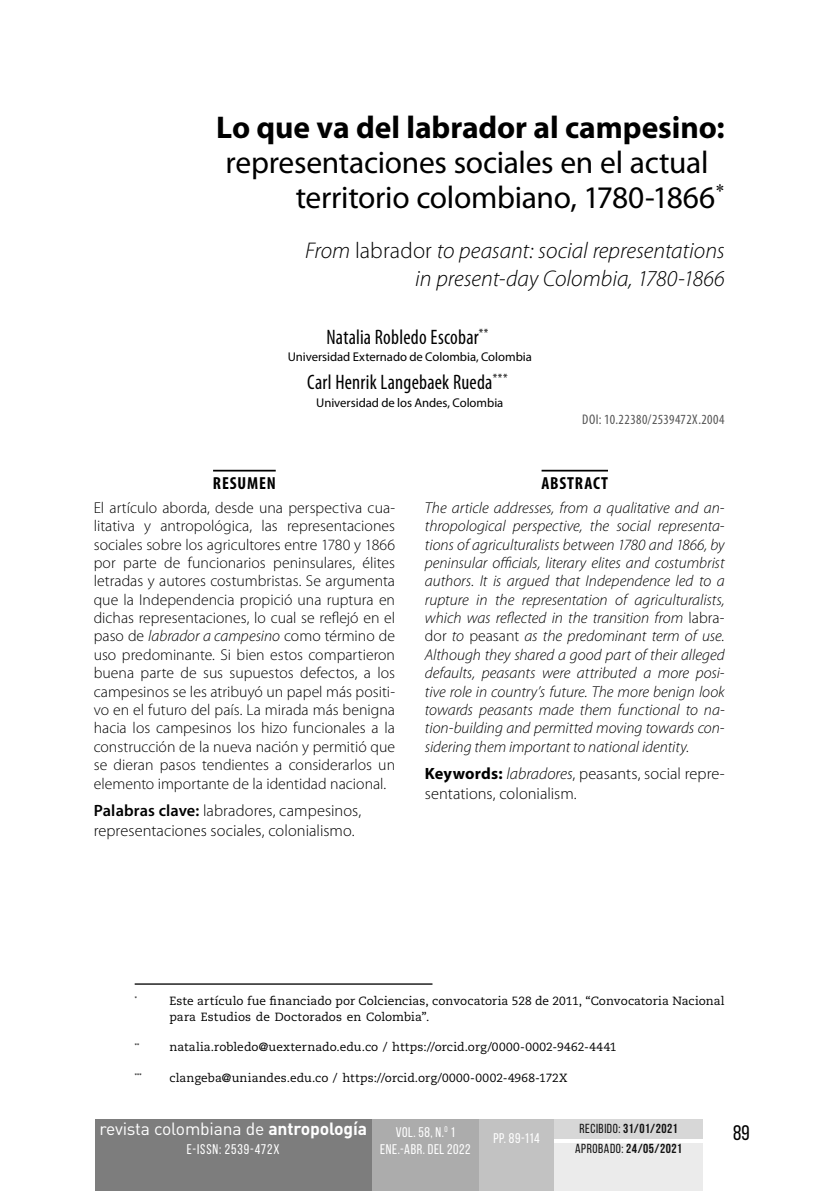
<style>
.page{position:relative;width:819px;height:1191px;background:#fff}
.page>*{position:absolute;margin:0;border:0;box-sizing:border-box;transform-origin:0 0}
.t1{font:31.5px/35px "Myriad Pro";letter-spacing:-.01em;color:#000;text-align:right}
.t2{font:italic 300 22.75px/28px "Myriad Pro";color:#000;text-align:right}
.t3{font:condensed 21px "Myriad Pro";letter-spacing:.01em;color:#000;scale:.95 1}
.t4{font:21px "Bebas Neue";color:#000}
.t5{font:17.5px "DIN Pro";letter-spacing:-.01em;color:#fff}
.t6{font:700 condensed 17.5px "Myriad Pro";letter-spacing:.05em;color:#000}
.t7{font:300 16.45px/20.1px "Myriad Pro";letter-spacing:.005em;color:#000}
.t8{font:300 15.75px/18.4px "Myriad Pro";color:#000;text-align:justify}
.t9{font:italic 300 15.75px/18.4px "Myriad Pro";color:#000;text-align:justify}
.t10{font:14px "Bebas Neue";letter-spacing:.04em;color:#fff}
.t11{font:condensed 14px "Myriad Pro";letter-spacing:.035em;color:#555}
.t12{font:14px "Bebas Neue";letter-spacing:.065em;color:#fff}
.t13{font:700 13.12px "Bebas Neue";letter-spacing:.04em;color:#121212}
.t14{font:12.6px "Myriad Pro";color:#000}
.t15{font:11.9px/15.8px "Caecilia LT Std";letter-spacing:.01em;color:#000}
.t16{font:700 6.12px "Caecilia LT Std";color:#000}
.s1{font-weight:700}
.s2{font-style:normal}
.s3{font-style:italic}
.s4{font-weight:600}
.s5{font-weight:400}
</style>
<div class="page">
<div style="left:371px;top:1119px;width:108px;height:72px;background:#acacac"></div>
<div style="left:95px;top:1119px;width:276px;height:72px;background:#7d7d7d"></div>
<div style="left:479px;top:1119px;width:75px;height:72px;background:#c2c2c2"></div>
<div style="left:554px;top:1119px;width:149px;height:19px;background:#d7d7d7"></div>
<div style="left:554px;top:1143px;width:149px;height:48px;background:#ebebeb"></div>
<hr style="left:135px;top:983px;width:297px;height:1px;background:#000">
<hr style="left:213px;top:470px;width:63px;height:1px;background:#000">
<hr style="left:541px;top:470px;width:67px;height:1px;background:#000">
<h1 class="t1" style="left:216px;top:109px;width:510px"><span class="s1">Lo que va del labrador al campesino: </span>representaciones sociales en el actual <sup>1 </sup>territorio colombiano, 1780-1866<sup>*</sup></h1>
<h2 class="t2" style="left:305px;top:236px;width:421px">From <span class="s2">labrador</span> to peasant: social representations in present-day Colombia, 1780-1866</h2>
<h3 class="t3" style="left:326px;top:324px;width:177px">Natalia Robledo Escobar<sup>**</sup><sup>2</sup></h3>
<p class="t14" style="left:288px;top:349px;width:246px">Universidad Externado de Colombia, Colombia</p>
<h3 class="t3" style="left:307px;top:370px;width:217px">Carl Henrik Langebaek Rueda<sup>***</sup><sup>3</sup></h3>
<p class="t14" style="left:316px;top:395px;width:188px">Universidad de los Andes, Colombia</p>
<p class="t11" style="left:582px;top:411px;width:144px">DOI: 10.22380/2539472X.2004</p>
<p class="t6" style="left:213px;top:472px;width:64px">RESUMEN</p>
<p class="t8" style="left:94px;top:498px;width:303px">El artículo aborda, desde una perspectiva cua&shy;litativa y antropológica, las representaciones sociales sobre los agricultores entre 1780 y 1866 por parte de funcionarios peninsulares, élites letradas y autores costumbristas. Se argumenta que la Independencia propició una ruptura en dichas representaciones, lo cual se reflejó en el paso de <span class="s3">labrador a campesino</span> como término de uso predominante. Si bien estos compartieron buena parte de sus supuestos defectos, a los campesinos se les atribuyó un papel más positi&shy;vo en el futuro del país. La mirada más benigna hacia los campesinos los hizo funcionales a la construcción de la nueva nación y permitió que se dieran pasos tendientes a considerarlos un elemento importante de la identidad nacional.</p>
<p class="t7" style="left:94px;top:800px;width:269px"><span class="s4">Palabras clave:</span> labradores, campesinos, representaciones sociales, colonialismo.</p>
<p class="t6" style="left:541px;top:472px;width:68px">ABSTRACT</p>
<p class="t9" style="left:425px;top:498px;width:301px">The article addresses, from a qualitative and an&shy;thropological perspective, the social representa&shy;tions of agriculturalists between 1780 and 1866, by peninsular officials, literary elites and costumbrist authors. It is argued that Independence led to a rupture in the representation of agriculturalists, which was reflected in the transition from <span class="s2">labra&shy;dor</span> to <span class="s2">peasant</span> as the predominant term of use.<br>Although they shared a good part of their alleged defaults, peasants were attributed a more posi&shy;tive role in country’s future. The more benign look towards peasants made them functional to na&shy;tion-building and permitted moving towards con&shy;sidering them important to national identity.</p>
<p class="t7" style="left:425px;top:763px;width:301px"><span class="s1">Keywords:</span> <span class="s3">labradores</span>, peasants, social repre&shy;sentations, colonialism.</p>
<p class="t16" style="left:135px;top:995px;width:4px">*</p>
<p class="t15" style="left:169px;top:993px;width:556px">Este artículo fue financiado por Colciencias, convocatoria 528 de 2011, “Convocatoria Nacional para Estudios de Doctorados en Colombia”.</p>
<p class="t16" style="left:135px;top:1042px;width:6px">**</p>
<p class="t15" style="left:169px;top:1039px;width:448px">natalia.robledo@uexternado.edu.co / https://orcid.org/0000-0002-9462-4441</p>
<p class="t16" style="left:135px;top:1072px;width:8px">***</p>
<p class="t15" style="left:169px;top:1070px;width:399px">clangeba@uniandes.edu.co / https://orcid.org/0000-0002-4968-172X</p>
<p class="t5" style="left:99px;top:1117px;width:269px">revista colombiana de <span class="s1">antropología</span></p>
<h3 class="t4" style="left:733px;top:1121px;width:18px">89</h3>
<p class="t12" style="left:187px;top:1141px;width:94px">E-ISSN: 2539-472X</p>
<p class="t13" style="left:579px;top:1121px;width:100px"><span class="s5">RECIBIDO:</span> 31/01/2021</p>
<p class="t10" style="left:395px;top:1124px;width:61px">VOL. 58, N.<sup>0</sup> 1</p>
<p class="t10" style="left:493px;top:1130px;width:48px">PP. 89-114</p>
<p class="t13" style="left:575px;top:1141px;width:108px"><span class="s5">APROBADO:</span> 24/05/2021</p>
<p class="t10" style="left:380px;top:1141px;width:92px">ENE.-ABR. DEL 2022</p>
</div>
